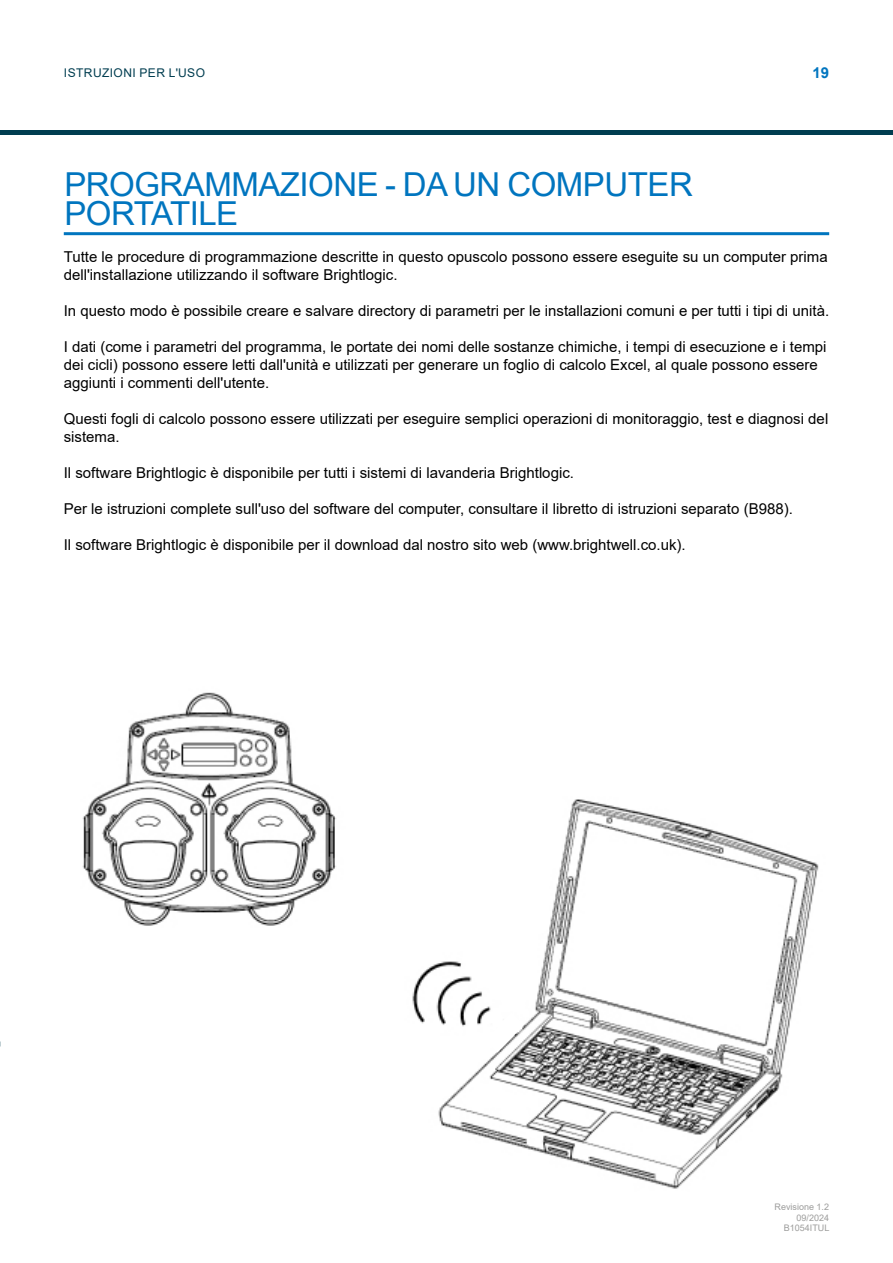
<style>
.page{position:relative;width:893px;height:1263px;background:#fff}
.page>*{position:absolute;margin:0;border:0;box-sizing:border-box;transform-origin:0 0}
.t1{font:33px/28.5px "Arial";letter-spacing:-.015em;color:#0075bf}
.t2{font:15px/18px "Arial";color:#000}
.t3{font:700 15px "Arial";color:#0075bf}
.t4{font:12px "Arial";letter-spacing:.035em;color:#003d50}
.t5{font:9px/10.5px "Arial";color:#9d9d9c;text-align:right}
</style>
<div class="page">
<hr style="left:0;top:130px;width:893px;height:4px;background:#003d50">
<hr style="left:64px;top:232px;width:765px;height:3px;background:#0075bf">
<img style="left:82px;top:692px;width:737px;height:497px">
<svg style="left:484px;top:1012px;width:40px;height:41px"></svg>
<p class="t4" style="left:64px;top:64px;width:143px">ISTRUZIONI PER L'USO</p>
<p class="t3" style="left:812px;top:62px;width:18px">19</p>
<h1 class="t1" style="left:64px;top:170px;width:630px">PROGRAMMAZIONE - DA UN COMPUTER<br>PORTATILE</h1>
<p class="t2" style="left:64px;top:247px;width:765px">Tutte le procedure di programmazione descritte in questo opuscolo possono essere eseguite su un computer prima dell'installazione utilizzando il software Brightlogic.</p>
<p class="t2" style="left:64px;top:301px;width:767px">In questo modo è possibile creare e salvare directory di parametri per le installazioni comuni e per tutti i tipi di unità.</p>
<p class="t2" style="left:64px;top:337px;width:764px">I dati (come i parametri del programma, le portate dei nomi delle sostanze chimiche, i tempi di esecuzione e i tempi dei cicli) possono essere letti dall'unità e utilizzati per generare un foglio di calcolo Excel, al quale possono essere aggiunti i commenti dell'utente.</p>
<p class="t2" style="left:64px;top:409px;width:766px">Questi fogli di calcolo possono essere utilizzati per eseguire semplici operazioni di monitoraggio, test e diagnosi del sistema.</p>
<p class="t2" style="left:64px;top:463px;width:512px">Il software Brightlogic è disponibile per tutti i sistemi di lavanderia Brightlogic.</p>
<p class="t2" style="left:64px;top:499px;width:731px">Per le istruzioni complete sull'uso del software del computer, consultare il libretto di istruzioni separato (B988).</p>
<p class="t2" style="left:64px;top:535px;width:623px">Il software Brightlogic è disponibile per il download dal nostro sito web (www.brightwell.co.uk).</p>
<p class="t5" style="left:774px;top:1202px;width:56px">Revisione 1.2<br>09/2024<br>B1054ITUL</p>
</div>
